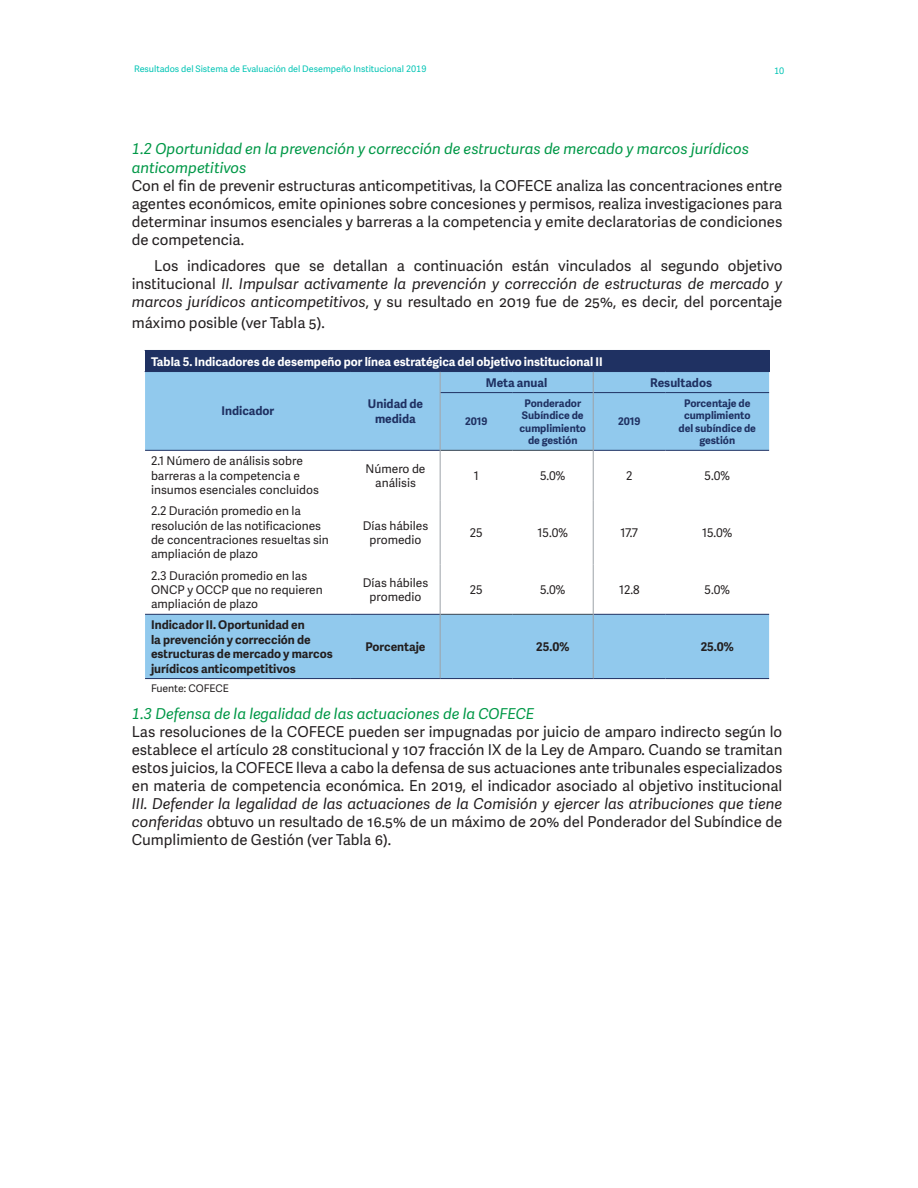
<style>
.page{position:relative;width:918px;height:1188px;background:#fff}
.page>*{position:absolute;margin:0;border:0;box-sizing:border-box;transform-origin:0 0}
.Basic{font:15px/18px "Adelle Sans";color:#231f20;text-align:justify}
.Basic_2{font:15px/18px "Adelle Sans";color:#231f20;text-align:justify}
.A-subtitulo2{font:italic 15px/19.5px "Adelle Sans";color:#009847}
.cuerpo{font:12px/14.4px "Adelle Sans";color:#231f20}
.subcabeza{font:700 12px/14.4px "Adelle Sans";color:#231f20}
.cabeza{font:700 12px "Adelle Sans";color:#fff}
.subcabeza-2{font:700 12px/14.4px "Adelle Sans";color:#1f3162;text-align:center}
.subcabeza-3{font:700 10.5px/12.6px "Adelle Sans";color:#1f3162;text-align:center}
.Nota_al_Pie{font:10.5px "Adelle Sans";color:#231f20}
.t1{font:9px "Adelle Sans";color:#00c4b4}
.s1{font-style:italic}
</style>
<div class="page">
<div style="left:145px;top:350px;width:624px;height:22px;background:#1f3162"></div>
<div style="left:145px;top:615px;width:624px;height:63px;background:#91c9ed"></div>
<hr style="left:593px;top:450px;width:73px;height:1px;background:#1f3162">
<hr style="left:666px;top:450px;width:103px;height:1px;background:#1f3162">
<hr style="left:145px;top:450px;width:206px;height:1px;background:#1f3162">
<hr style="left:145px;top:614px;width:206px;height:1px;background:#1f3162">
<hr style="left:351px;top:614px;width:89px;height:1px;background:#1f3162">
<hr style="left:593px;top:614px;width:73px;height:1px;background:#1f3162">
<hr style="left:666px;top:614px;width:103px;height:1px;background:#1f3162">
<hr style="left:351px;top:450px;width:89px;height:1px;background:#1f3162">
<hr style="left:440px;top:450px;width:72px;height:1px;background:#384451">
<hr style="left:512px;top:450px;width:81px;height:1px;background:#384451">
<hr style="left:440px;top:614px;width:72px;height:1px;background:#384451">
<hr style="left:512px;top:614px;width:81px;height:1px;background:#384451">
<hr style="left:145px;top:678px;width:206px;height:1px;background:#1f3162">
<hr style="left:351px;top:678px;width:89px;height:1px;background:#1f3162">
<hr style="left:440px;top:678px;width:72px;height:1px;background:#1f3162">
<hr style="left:512px;top:678px;width:81px;height:1px;background:#1f3162">
<hr style="left:593px;top:678px;width:73px;height:1px;background:#1f3162">
<hr style="left:666px;top:678px;width:103px;height:1px;background:#1f3162">
<div style="left:145px;top:372px;width:624px;height:78px;background:#91c9ed"></div>
<hr style="left:440px;top:393px;width:1px;height:57px;background:#9da2a8">
<hr style="left:593px;top:393px;width:1px;height:57px;background:#9da2a8">
<hr style="left:440px;top:450px;width:1px;height:50px;background:#9da2a8">
<hr style="left:593px;top:450px;width:1px;height:50px;background:#9da2a8">
<hr style="left:440px;top:500px;width:1px;height:64px;background:#9da2a8">
<hr style="left:593px;top:500px;width:1px;height:64px;background:#9da2a8">
<hr style="left:440px;top:564px;width:1px;height:50px;background:#9da2a8">
<hr style="left:593px;top:564px;width:1px;height:50px;background:#9da2a8">
<hr style="left:440px;top:614px;width:1px;height:64px;background:#9da2a8">
<hr style="left:593px;top:614px;width:1px;height:64px;background:#9da2a8">
<p class="t1" style="left:134px;top:62px;width:294px">Resultados del Sistema de Evaluación del Desempeño Institucional 2019</p>
<p class="t1" style="left:774px;top:64px;width:12px">10</p>
<p class="A-subtitulo2" style="left:132px;top:138px;width:619px">1.2 Oportunidad en la prevención y corrección de estructuras de mercado y marcos jurídicos anticompetitivos</p>
<p class="Basic" style="left:132px;top:176px;width:652px">Con el fin de prevenir estructuras anticompetitivas, la COFECE analiza las concentraciones entre agentes económicos, emite opiniones sobre concesiones y permisos, realiza investigaciones para determinar insumos esenciales y barreras a la competencia y emite declaratorias de condiciones de competencia.</p>
<p class="Basic_2" style="left:132px;top:256px;width:652px;text-indent:22px">Los indicadores que se detallan a continuación están vinculados al segundo objetivo institucional <span class="s1">II. Impulsar activamente la prevención y corrección de estructuras de mercado y marcos jurídicos anticompetitivos</span>, y su resultado en 2019 fue de 25%, es decir, del porcentaje</p>
<p class="Basic_2" style="left:132px;top:313px;width:195px">máximo posible (ver Tabla 5).</p>
<p class="cabeza" style="left:151px;top:352px;width:453px">Tabla 5. Indicadores de desempeño por línea estratégica del objetivo institucional II</p>
<p class="subcabeza-2" style="left:222px;top:403px;width:54px">Indicador</p>
<p class="subcabeza-2" style="left:368px;top:396px;width:57px">Unidad de medida</p>
<p class="subcabeza-2" style="left:486px;top:375px;width:63px">Meta anual</p>
<p class="subcabeza-2" style="left:650px;top:375px;width:63px">Resultados</p>
<p class="subcabeza-3" style="left:465px;top:415px;width:24px">2019</p>
<p class="subcabeza-3" style="left:679px;top:396px;width:79px">Porcentaje de cumplimiento del subíndice de gestión</p>
<p class="subcabeza-3" style="left:520px;top:396px;width:68px">Ponderador<br>Subíndice de cumplimiento de gestión</p>
<p class="subcabeza-3" style="left:618px;top:415px;width:24px">2019</p>
<p class="cuerpo" style="left:151px;top:454px;width:169px">2.1 Número de análisis sobre barreras a la competencia e insumos esenciales concluidos</p>
<p class="cuerpo" style="left:365px;top:461px;width:62px;text-align:center">Número de análisis</p>
<p class="cuerpo" style="left:474px;top:468px;width:6px">1</p>
<p class="cuerpo" style="left:540px;top:468px;width:27px">5.0%</p>
<p class="cuerpo" style="left:626px;top:468px;width:8px">2</p>
<p class="cuerpo" style="left:705px;top:468px;width:27px">5.0%</p>
<p class="cuerpo" style="left:151px;top:503px;width:179px">2.2 Duración promedio en la resolución de las notificaciones de concentraciones resueltas sin ampliación de plazo</p>
<p class="cuerpo" style="left:363px;top:518px;width:67px;text-align:center">Días hábiles promedio</p>
<p class="cuerpo" style="left:470px;top:525px;width:14px">25</p>
<p class="cuerpo" style="left:538px;top:525px;width:32px">15.0%</p>
<p class="cuerpo" style="left:621px;top:525px;width:19px">17.7</p>
<p class="cuerpo" style="left:702px;top:525px;width:32px">15.0%</p>
<p class="cuerpo" style="left:151px;top:568px;width:173px">2.3 Duración promedio en las<br>ONCP y OCCP que no requieren ampliación de plazo</p>
<p class="cuerpo" style="left:363px;top:575px;width:67px;text-align:center">Días hábiles promedio</p>
<p class="cuerpo" style="left:470px;top:582px;width:14px">25</p>
<p class="cuerpo" style="left:540px;top:582px;width:27px">5.0%</p>
<p class="cuerpo" style="left:619px;top:582px;width:22px">12.8</p>
<p class="cuerpo" style="left:705px;top:582px;width:27px">5.0%</p>
<p class="subcabeza" style="left:151px;top:617px;width:183px">Indicador II. Oportunidad en<br>la prevención y corrección de estructuras de mercado y marcos jurídicos anticompetitivos</p>
<p class="subcabeza" style="left:365px;top:639px;width:62px">Porcentaje</p>
<p class="subcabeza" style="left:536px;top:639px;width:35px">25.0%</p>
<p class="subcabeza" style="left:701px;top:639px;width:35px">25.0%</p>
<p class="Nota_al_Pie" style="left:151px;top:681px;width:79px">Fuente: COFECE</p>
<p class="A-subtitulo2" style="left:132px;top:703px;width:404px">1.3 Defensa de la legalidad de las actuaciones de la COFECE</p>
<p class="Basic" style="left:132px;top:722px;width:652px">Las resoluciones de la COFECE pueden ser impugnadas por juicio de amparo indirecto según lo establece el artículo 28 constitucional y 107 fracción IX de la Ley de Amparo. Cuando se tramitan estos juicios, la COFECE lleva a cabo la defensa de sus actuaciones ante tribunales especializados en materia de competencia económica. En 2019, el indicador asociado al objetivo institucional <span class="s1">III. Defender la legalidad de las actuaciones de la Comisión y ejercer las atribuciones que tiene conferidas</span> obtuvo un resultado de 16.5% de un máximo de 20% del Ponderador del Subíndice de Cumplimiento de Gestión (ver Tabla 6).</p>
</div>
